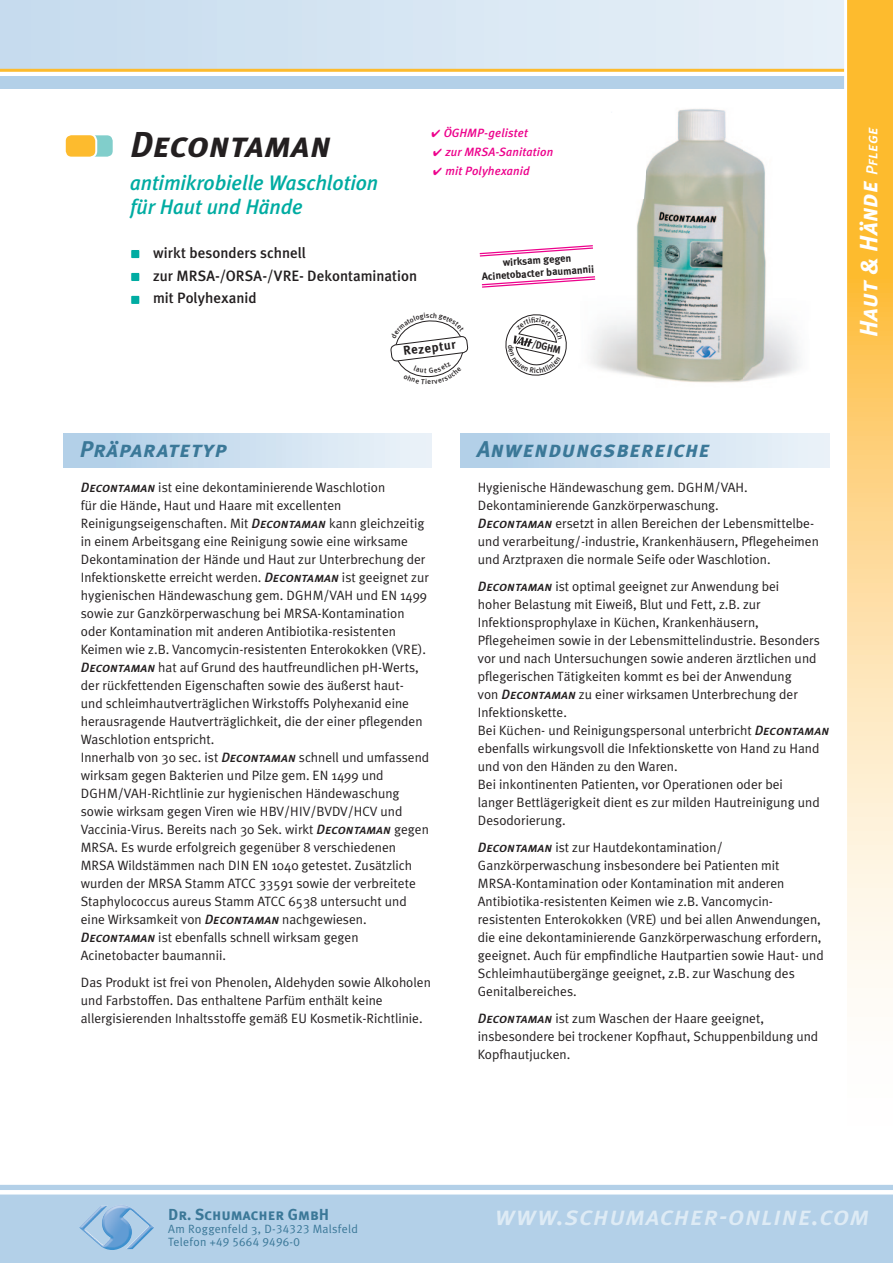
<style>
.page{position:relative;width:893px;height:1263px;background:#fff}
.page>*{position:absolute;margin:0;border:0;box-sizing:border-box;transform-origin:0 0}
.t1{font:italic 36px "Meta Plus Bold Caps";color:#231f20}
.t2{font:italic 27px "Meta Plus Medium Caps";letter-spacing:.025em;color:#deebf5}
.t3{font:italic 25.05px "Meta Plus Bold Caps";color:#fff}
.t4{font:italic 22.8px "Meta Plus Bold Caps";letter-spacing:.025em;color:#3b7898}
.t5{font:italic 500 21px/24px "Meta Plus";letter-spacing:-.005em;color:#00aca2}
.t6{font:15.9px "Meta Plus Bold Caps";color:#3b7898}
.t7{font:500 15px/22.5px "Meta Plus";color:#231f20}
.t8{font:13.5px/18px "Meta Plus Normal";color:#231f20}
.t9{font:700 12.75px "Meta Plus";color:#231f20}
.t10{font:italic 500 12px "Meta Plus";letter-spacing:.01em;color:#ed028c}
.t11{font:12px "Meta Plus Normal";letter-spacing:.025em;color:#3b7898}
.t12{font:12px "Meta Plus Normal Caps";letter-spacing:.025em;color:#3b7898}
.t13{font:700 10.5px/12.6px "Meta Plus";color:#231f20;text-align:center}
.t14{font:700 10.5px "Meta Plus";color:#231f20;scale:.9 1}
.s1{font-family:"Meta Plus Medium Caps";font-size:15.9px}
.s2{font-family:"Meta Plus Medium Caps";font-style:italic}
.s3{font-family:"Meta Plus Normal Caps"}
.s4{font-family:"Meta Plus Normal"}
</style>
<div class="page">
<div style="left:0;top:1185px;width:893px;height:78px;background:#b3d0e8"></div>
<hr style="left:0;top:1191px;width:893px;height:3px;background:#fff">
<div style="left:64px;top:434px;width:368px;height:34px;background:linear-gradient(to right,#aecde7,#edf3f9)"></div>
<img style="left:79px;top:1205px;width:75px;height:45px">
<div style="left:497px;top:1210px;width:371px;height:15px;background:#b3d0e8"></div>
<div style="left:0;top:0;width:862px;height:69px;background:linear-gradient(to right,#c6dbee,#e9f1f8)"></div>
<hr style="left:0;top:69px;width:863px;height:3px;background:#fdbb2e">
<div style="left:0;top:76px;width:863px;height:13px;background:#b3d0e8"></div>
<div style="left:82px;top:134px;width:32px;height:24px;background:#81cecb;border-radius:7px"></div>
<div style="left:81px;top:133px;width:34px;height:26px;border:2px solid #fff;border-radius:7px"></div>
<div style="left:65px;top:134px;width:31px;height:24px;background:#fdbb2e;border-radius:7px"></div>
<div style="left:64px;top:133px;width:33px;height:26px;border:2px solid #fff;border-radius:7px"></div>
<div style="left:131px;top:249px;width:9px;height:10px;background:#00aca2"></div>
<div style="left:130px;top:249px;width:11px;height:10px;border:1px solid #fff"></div>
<div style="left:131px;top:272px;width:9px;height:10px;background:#00aca2"></div>
<div style="left:130px;top:272px;width:11px;height:10px;border:1px solid #fff"></div>
<div style="left:131px;top:295px;width:9px;height:9px;background:#00aca2"></div>
<div style="left:130px;top:295px;width:11px;height:10px;border:1px solid #fff"></div>
<img style="left:591px;top:109px;width:209px;height:274px">
<svg style="left:844px;top:0;width:49px;height:988px;background:#fdd88c"></svg>
<div style="left:461px;top:434px;width:368px;height:34px;background:linear-gradient(to right,#aecde7,#ecf3f9)"></div>
<svg style="left:481px;top:276px;width:115px;height:12px"></svg>
<svg style="left:479px;top:245px;width:115px;height:11px"></svg>
<svg style="left:390px;top:320px;width:78px;height:58px"></svg>
<svg style="left:505px;top:314px;width:62px;height:62px"></svg>
<h1 class="t1" style="left:130px;top:123px;width:203px">Decontaman</h1>
<h3 class="t5" style="left:130px;top:170px;width:250px">antimikrobielle Waschlotion für Haut und Hände</h3>
<p class="t7" style="left:153px;top:242px;width:266px">wirkt besonders schnell<br>zur MRSA-/ORSA-/VRE- Dekontamination mit Polyhexanid</p>
<p class="t10" style="left:432px;top:126px;width:98px">✔ ÖGHMP-gelistet</p>
<h3 class="t3" style="left:854px;top:337px;width:211px;rotate:-90deg">Haut &amp; Hände <span class="s1">Pflege</span></h3>
<p class="t10" style="left:433px;top:144px;width:121px">✔ zur MRSA-Sanitation</p>
<p class="t10" style="left:433px;top:164px;width:98px">✔ mit Polyhexanid</p>
<p class="t13" style="left:481px;top:258px;width:114px;rotate:-4deg">wirksam gegen<br>Acinetobacter baumannii</p>
<h3 class="t4" style="left:80px;top:436px;width:149px">Präparatetyp</h3>
<p class="t9" style="left:402px;top:344px;width:54px;rotate:-7deg">Rezeptur</p>
<p class="t14" style="left:534px;top:338px;width:34px;rotate:13deg">/DGHM</p>
<h3 class="t4" style="left:477px;top:436px;width:235px">Anwendungsbereiche</h3>
<p class="t8" style="left:81px;top:478px;width:350px"><span class="s2">Decontaman</span> ist eine dekontaminierende Waschlotion<br>für die Hände, Haut und Haare mit excellenten Reinigungseigenschaften. Mit <span class="s2">Decontaman</span> kann gleichzeitig in einem Arbeitsgang eine Reinigung sowie eine wirksame Dekontamination der Hände und Haut zur Unterbrechung der Infektionskette erreicht werden. <span class="s2">Decontaman</span> ist geeignet zur hygienischen Händewaschung gem. DGHM/VAH und EN 1499 sowie zur Ganzkörperwaschung bei MRSA-Kontamination oder Kontamination mit anderen Antibiotika-resistenten Keimen wie z.B. Vancomycin-resistenten Enterokokken (VRE).<br><span class="s2">Decontaman</span> hat auf Grund des hautfreundlichen pH-Werts, der rückfettenden Eigenschaften sowie des äußerst haut-<br>und schleimhautverträglichen Wirkstoffs Polyhexanid eine herausragende Hautverträglichkeit, die der einer pflegenden Waschlotion entspricht.<br>Innerhalb von 30 sec. ist <span class="s2">Decontaman</span> schnell und umfassend wirksam gegen Bakterien und Pilze gem. EN 1499 und DGHM/VAH-Richtlinie zur hygienischen Händewaschung sowie wirksam gegen Viren wie HBV/HIV/BVDV/HCV und Vaccinia-Virus. Bereits nach 30 Sek. wirkt <span class="s2">Decontaman</span> gegen MRSA. Es wurde erfolgreich gegenüber 8 verschiedenen MRSA Wildstämmen nach DIN EN 1040 getestet. Zusätzlich wurden der MRSA Stamm ATCC 33591 sowie der verbreitete Staphylococcus aureus Stamm ATCC 6538 untersucht und eine Wirksamkeit von <span class="s2">Decontaman</span> nachgewiesen.<br><span class="s2">Decontaman</span> ist ebenfalls schnell wirksam gegen Acinetobacter baumannii.</p>
<p class="t8" style="left:81px;top:973px;width:352px">Das Produkt ist frei von Phenolen, Aldehyden sowie Alkoholen und Farbstoffen. Das enthaltene Parfüm enthält keine allergisierenden Inhaltsstoffe gemäß EU Kosmetik-Richtlinie.</p>
<p class="t8" style="left:478px;top:478px;width:342px">Hygienische Händewaschung gem. DGHM/VAH.<br>Dekontaminierende Ganzkörperwaschung.<br><span class="s2">Decontaman</span> ersetzt in allen Bereichen der Lebensmittelbe&shy;und verarbeitung/-industrie, Krankenhäusern, Pflegeheimen und Arztpraxen die normale Seife oder Waschlotion.</p>
<p class="t8" style="left:478px;top:577px;width:353px"><span class="s2">Decontaman</span> ist optimal geeignet zur Anwendung bei<br>hoher Belastung mit Eiweiß, Blut und Fett, z.B. zur Infektionsprophylaxe in Küchen, Krankenhäusern, Pflegeheimen sowie in der Lebensmittelindustrie. Besonders vor und nach Untersuchungen sowie anderen ärztlichen und pflegerischen Tätigkeiten kommt es bei der Anwendung<br>von <span class="s2">Decontaman</span> zu einer wirksamen Unterbrechung der Infektionskette.<br>Bei Küchen- und Reinigungspersonal unterbricht <span class="s2">Decontaman </span>ebenfalls wirkungsvoll die Infektionskette von Hand zu Hand und von den Händen zu den Waren.<br>Bei inkontinenten Patienten, vor Operationen oder bei<br>langer Bettlägerigkeit dient es zur milden Hautreinigung und Desodorierung.</p>
<p class="t8" style="left:478px;top:838px;width:347px"><span class="s2">Decontaman</span> ist zur Hautdekontamination/ Ganzkörperwaschung insbesondere bei Patienten mit MRSA-Kontamination oder Kontamination mit anderen Antibiotika-resistenten Keimen wie z.B. Vancomycin&shy;resistenten Enterokokken (VRE) und bei allen Anwendungen, die eine dekontaminierende Ganzkörperwaschung erfordern, geeignet. Auch für empfindliche Hautpartien sowie Haut- und Schleimhautübergänge geeignet, z.B. zur Waschung des Genitalbereiches.</p>
<p class="t8" style="left:478px;top:1009px;width:342px"><span class="s2">Decontaman</span> ist zum Waschen der Haare geeignet, insbesondere bei trockener Kopfhaut, Schuppenbildung und<br>Kopfhautjucken.</p>
<p class="t6" style="left:168px;top:1205px;width:162px">Dr. Schumacher GmbH</p>
<p class="t11" style="left:168px;top:1222px;width:191px">Am Roggenfeld 3, <span class="s3">D-34323</span> Malsfeld</p>
<p class="t12" style="left:168px;top:1235px;width:133px"><span class="s4">Telefon</span> +49 5664 9496-0</p>
<h2 class="t2" style="left:495px;top:1200px;width:376px">www.schumacher-online.com</h2>
</div>
